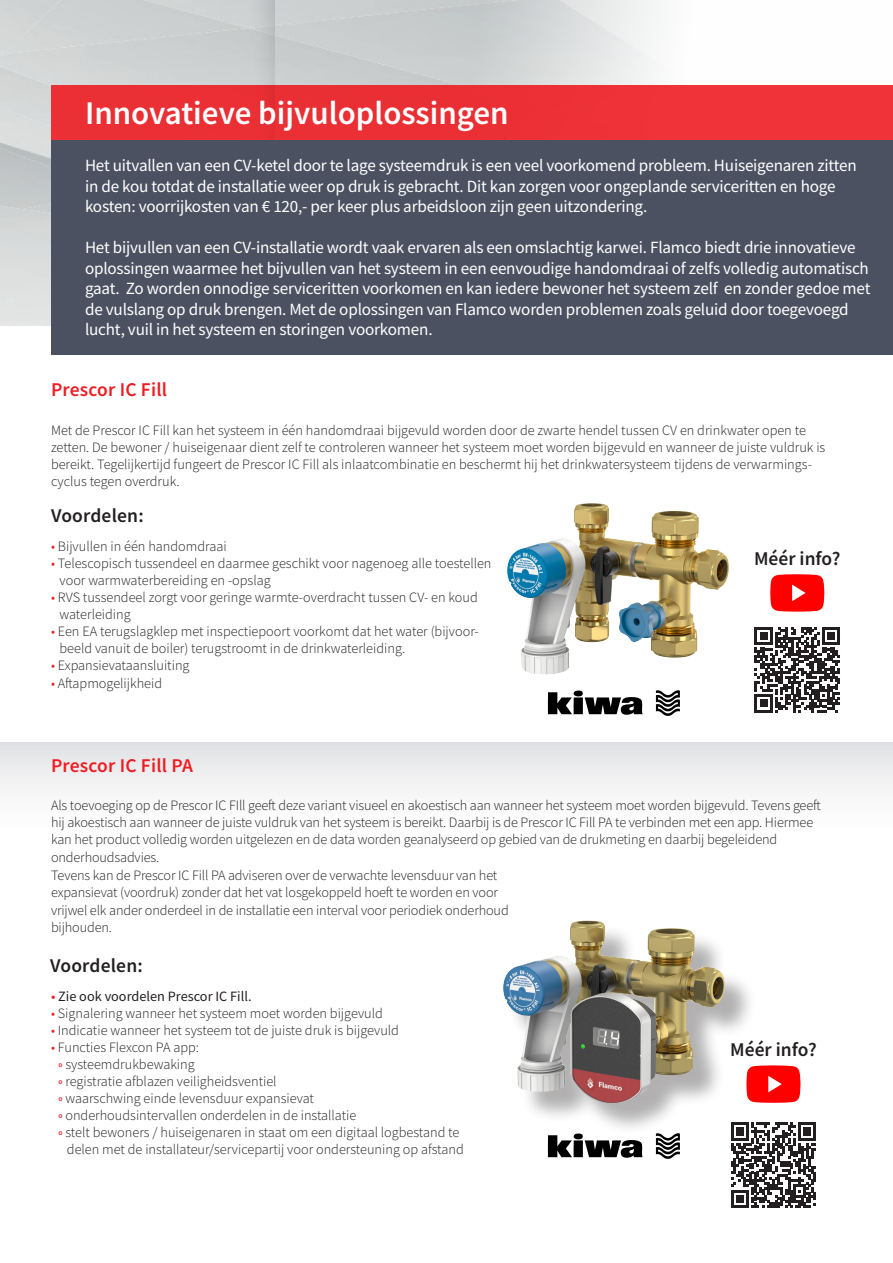
<style>
.page{position:relative;width:893px;height:1263px;background:#fff}
.page>*{position:absolute;margin:0;border:0;box-sizing:border-box;transform-origin:0 0}
.t1{font:600 33px "Source Sans Pro";color:#fff}
.t2{font:600 19.5px "Source Sans Pro";color:#231f20}
.bodytext{font:600 19.5px "Source Sans Pro";letter-spacing:.01em;color:#ee1d23}
.t3{font:17.1px/20.5px "Source Sans Pro";letter-spacing:-.01em;color:#fff}
.t4{font:300 14.25px/17.1px "Source Sans Pro";color:#231f20}
.t5{font:14.25px "Source Sans Pro";color:#231f20}
.s1{color:#ee1d23}
.s2{font-weight:600;font-size:7.5px;color:#ee1d23}
</style>
<div class="page">
<svg style="left:0;top:742px;width:893px;height:415px"></svg>
<div style="left:507px;top:924px;width:249px;height:211px;background:#231f20;opacity:.35"></div>
<img style="left:503px;top:922px;width:222px;height:182px">
<div style="left:51px;top:85px;width:842px;height:60px;background:#ed3137"></div>
<svg style="left:548px;top:690px;width:95px;height:25px"></svg>
<svg style="left:656px;top:690px;width:24px;height:26px"></svg>
<img style="left:507px;top:505px;width:152px;height:169px">
<svg style="left:548px;top:1133px;width:95px;height:25px"></svg>
<svg style="left:656px;top:1133px;width:24px;height:26px"></svg>
<svg style="left:754px;top:627px;width:86px;height:85px"></svg>
<svg style="left:731px;top:1122px;width:85px;height:86px"></svg>
<svg style="left:770px;top:574px;width:54px;height:38px;background:#ff2121"></svg>
<svg style="left:746px;top:1065px;width:54px;height:38px;background:#ff2121"></svg>
<svg style="left:0;top:0;width:275px;height:326px;fill:#d4d1d1"></svg>
<div style="left:51px;top:140px;width:842px;height:215px;background:#4b5161"></div>
<p class="t1" style="left:85px;top:91px;width:425px">Innovatieve bijvuloplossingen</p>
<p class="t3" style="left:85px;top:155px;width:773px">Het uitvallen van een CV-ketel door te lage systeemdruk is een veel voorkomend probleem. Huiseigenaren zitten in de kou totdat de installatie weer op druk is gebracht. Dit kan zorgen voor ongeplande serviceritten en hoge kosten: voorrijkosten van € 120,- per keer plus arbeidsloon zijn geen uitzondering.</p>
<p class="t3" style="left:85px;top:237px;width:772px">Het bijvullen van een CV-installatie wordt vaak ervaren als een omslachtig karwei. Flamco biedt drie innovatieve</p>
<p class="t3" style="left:85px;top:258px;width:787px">oplossingen waarmee het bijvullen van het systeem in een eenvoudige handomdraai of zelfs volledig automatisch gaat. Zo worden onnodige serviceritten voorkomen en kan iedere bewoner het systeem zelf en zonder gedoe met de vulslang op druk brengen. Met de oplossingen van Flamco worden problemen zoals geluid door toegevoegd lucht, vuil in het systeem en storingen voorkomen.</p>
<p class="bodytext" style="left:51px;top:377px;width:118px">Prescor IC Fill</p>
<p class="t4" style="left:51px;top:421px;width:776px">Met de Prescor IC Fill kan het systeem in één handomdraai bijgevuld worden door de zwarte hendel tussen CV en drinkwater open te zetten. De bewoner / huiseigenaar dient zelf te controleren wanneer het systeem moet worden bijgevuld en wanneer de juiste vuldruk is bereikt. Tegelijkertijd fungeert de Prescor IC Fill als inlaatcombinatie en beschermt hij het drinkwatersysteem tijdens de verwarmings-</p>
<p class="t4" style="left:51px;top:473px;width:130px">cyclus tegen overdruk.</p>
<p class="t2" style="left:51px;top:503px;width:94px">Voordelen:</p>
<p class="t4" style="left:51px;top:537px;width:177px"><span class="s1">•</span> Bijvullen in één handomdraai</p>
<p class="t4" style="left:60px;top:555px;width:433px;text-indent:-9px"><span class="s1">•</span> Telescopisch tussendeel en daarmee geschikt voor nagenoeg alle toestellen voor warmwaterbereiding en -opslag</p>
<p class="t4" style="left:60px;top:589px;width:420px;text-indent:-9px"><span class="s1">•</span> RVS tussendeel zorgt voor geringe warmte-overdracht tussen CV- en koud waterleiding</p>
<p class="t4" style="left:60px;top:623px;width:421px;text-indent:-9px"><span class="s1">•</span> Een EA terugslagklep met inspectiepoort voorkomt dat het water (bijvoor&shy;beeld vanuit de boiler) terugstroomt in de drinkwaterleiding.</p>
<p class="t4" style="left:51px;top:657px;width:140px"><span class="s1">•</span> Expansievataansluiting</p>
<p class="t4" style="left:51px;top:674px;width:113px"><span class="s1">•</span> Aftapmogelijkheid</p>
<p class="t2" style="left:754px;top:546px;width:88px">Méér info?</p>
<p class="bodytext" style="left:51px;top:752px;width:143px">Prescor IC Fill PA</p>
<p class="t4" style="left:51px;top:797px;width:771px">Als toevoeging op de Prescor IC FIll geeft deze variant visueel en akoestisch aan wanneer het systeem moet worden bijgevuld. Tevens geeft hij akoestisch aan wanneer de juiste vuldruk van het systeem is bereikt. Daarbij is de Prescor IC Fill PA te verbinden met een app. Hiermee kan het product volledig worden uitgelezen en de data worden geanalyseerd op gebied van de drukmeting en daarbij begeleidend</p>
<p class="t4" style="left:51px;top:848px;width:110px">onderhoudsadvies.</p>
<p class="t4" style="left:51px;top:867px;width:459px">Tevens kan de Prescor IC Fill PA adviseren over de verwachte levensduur van het expansievat (voordruk) zonder dat het vat losgekoppeld hoeft te worden en voor vrijwel elk ander onderdeel in de installatie een interval voor periodiek onderhoud bijhouden.</p>
<p class="t2" style="left:50px;top:953px;width:94px">Voordelen:</p>
<p class="t5" style="left:51px;top:987px;width:202px"><span class="s1">•</span> Zie ook voordelen Prescor IC Fill.</p>
<p class="t4" style="left:51px;top:1004px;width:333px"><span class="s1">•</span> Signalering wanneer het systeem moet worden bijgevuld</p>
<p class="t4" style="left:51px;top:1021px;width:350px"><span class="s1">•</span> Indicatie wanneer het systeem tot de juiste druk is bijgevuld</p>
<p class="t4" style="left:51px;top:1038px;width:150px"><span class="s1">•</span> Functies Flexcon PA app:</p>
<p class="t4" style="left:58px;top:1055px;width:138px"><span class="s2">o</span> systeemdrukbewaking</p>
<p class="t4" style="left:58px;top:1072px;width:220px"><span class="s2">o</span> registratie afblazen veiligheidsventiel</p>
<p class="t4" style="left:58px;top:1089px;width:257px"><span class="s2">o</span> waarschwing einde levensduur expansievat</p>
<p class="t4" style="left:58px;top:1106px;width:299px"><span class="s2">o</span> onderhoudsintervallen onderdelen in de installatie</p>
<p class="t4" style="left:58px;top:1123px;width:407px;text-align:center"><span class="s2">o</span> stelt bewoners / huiseigenaren in staat om een digitaal logbestand te delen met de installateur/servicepartij voor ondersteuning op afstand</p>
<p class="t2" style="left:730px;top:1037px;width:88px">Méér info?</p>
</div>
